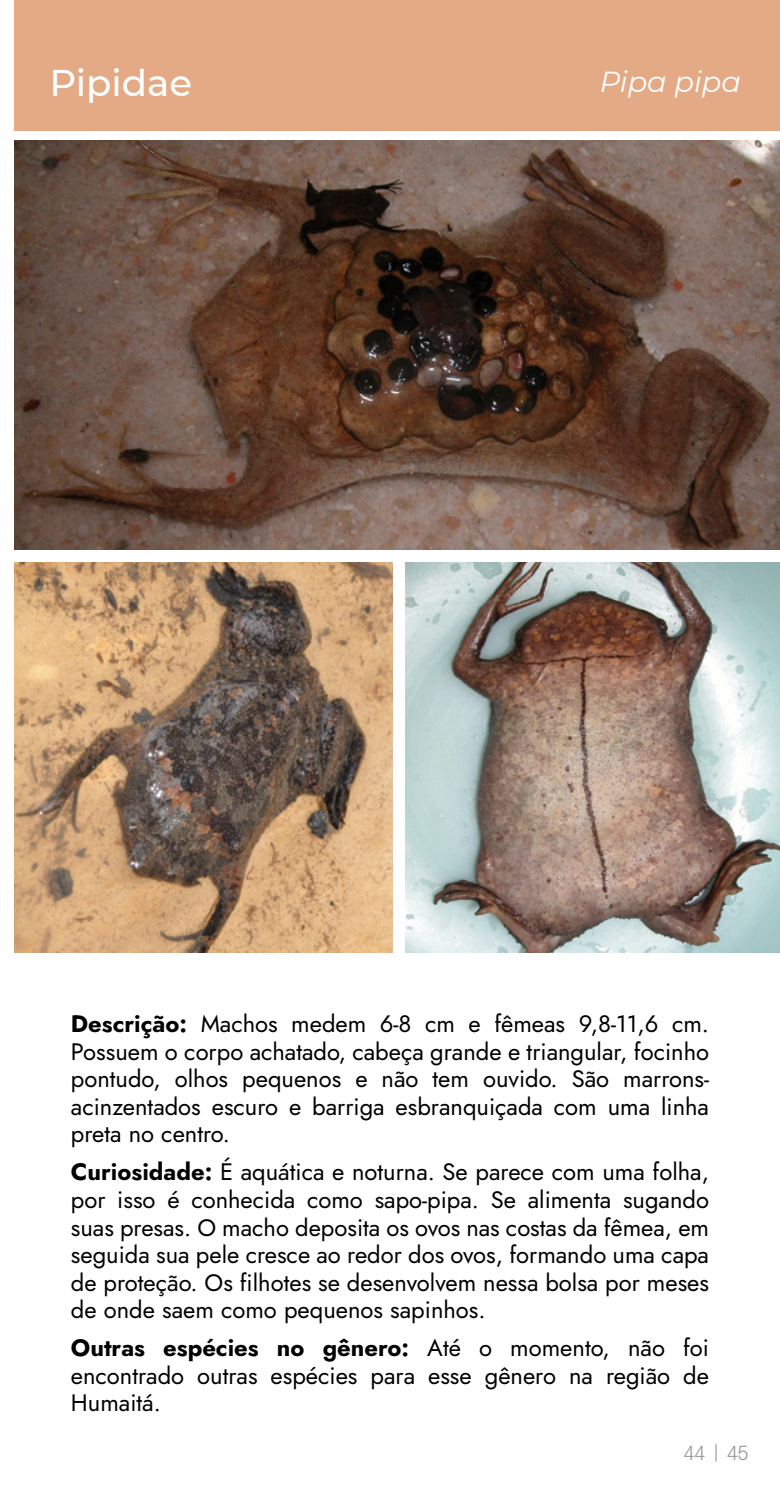
<style>
.page{position:relative;width:780px;height:1489px;background:#fff}
.page>*{position:absolute;margin:0;border:0;box-sizing:border-box;transform-origin:0 0}
.t1{font:500 37.25px "Montserrat";color:#fff}
.t2{font:italic 29px "Montserrat";color:#fff}
.t3{font:23.75px/27.5px "Jost";color:#000;text-align:justify}
.t4{font:20px "PP Pangram Sans Compact";color:#949494}
.s1{font-weight:700}
</style>
<div class="page">
<div style="left:15px;top:0;width:765px;height:130px;background:#e3aa85"></div>
<img style="left:15px;top:141px;width:765px;height:408px">
<img style="left:15px;top:562px;width:378px;height:390px">
<img style="left:406px;top:562px;width:374px;height:390px">
<h1 class="t1" style="left:50px;top:56px;width:144px">Pipidae</h1>
<p class="t2" style="left:599px;top:62px;width:143px">Pipa pipa</p>
<p class="t3" style="left:71px;top:1010px;width:639px"><span class="s1">Descrição:</span> Machos medem 6-8 cm e fêmeas 9,8-11,6 cm.<br>Possuem o corpo achatado, cabeça grande e triangular, focinho pontudo, olhos pequenos e não tem ouvido. São marrons&shy;acinzentados escuro e barriga esbranquiçada com uma linha preta no centro.</p>
<p class="t3" style="left:71px;top:1158px;width:639px"><span class="s1">Curiosidade:</span> É aquática e noturna. Se parece com uma folha, por isso é conhecida como sapo-pipa. Se alimenta sugando suas presas. O macho deposita os ovos nas costas da fêmea, em seguida sua pele cresce ao redor dos ovos, formando uma capa de proteção. Os filhotes se desenvolvem nessa bolsa por meses de onde saem como pequenos sapinhos.</p>
<p class="t3" style="left:71px;top:1334px;width:639px"><span class="s1">Outras espécies no gênero:</span> Até o momento, não foi encontrado outras espécies para esse gênero na região de Humaitá.</p>
<p class="t4" style="left:683px;top:1440px;width:66px">44 | 45</p>
</div>
